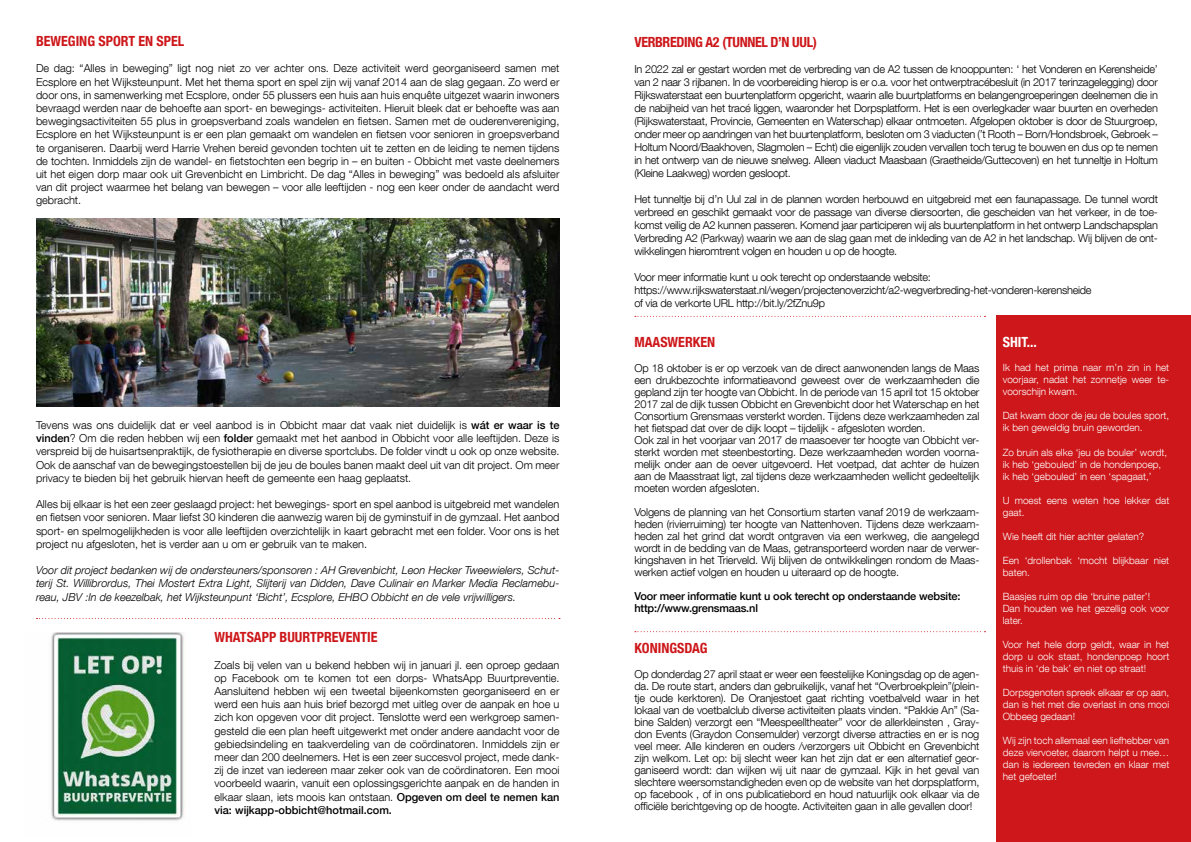
<style>
.page{position:relative;width:1191px;height:842px;background:#fff}
.page>*{position:absolute;margin:0;border:0;box-sizing:border-box;transform-origin:0 0}
.t1{font:700 condensed 14px "Helvetica Neue LT Com";color:#cd171a}
.t2{font:700 condensed 14px "Helvetica Neue LT Com";letter-spacing:-.025em;color:#cd171a}
.t3{font:700 condensed 14px "Helvetica Neue LT Com";color:#fff}
.t4{font:300 11px/13.2px "Helvetica Neue LT Com";letter-spacing:-.015em;color:#000;text-align:justify}
.t5{font:italic 300 11px/13.2px "Helvetica Neue LT Com";color:#000;text-align:justify}
.t6{font:500 11px/12px "Helvetica Neue LT Com";letter-spacing:-.015em;color:#000}
.t7{font:300 10px/12px "Helvetica Neue LT Com";color:#fff}
.s1{font-weight:500}
</style>
<div class="page">
<img style="left:36px;top:218px;width:523px;height:189px">
<img style="left:51px;top:632px;width:134px;height:189px">
<svg style="left:36px;top:618px;width:524px;height:1px"></svg>
<svg style="left:635px;top:316px;width:350px;height:1px"></svg>
<svg style="left:635px;top:631px;width:350px;height:1px"></svg>
<div style="left:996px;top:316px;width:195px;height:526px;background:#cd171a"></div>
<p class="t1" style="left:36px;top:33px;width:150px">BEWEGING SPORT EN SPEL</p>
<p class="t4" style="left:36px;top:62px;width:525px">De dag: “Alles in beweging” ligt nog niet zo ver achter ons. Deze activiteit werd georganiseerd samen met Ecsplore en het Wijksteunpunt. Met het thema sport en spel zijn wij vanaf 2014 aan de slag gegaan. Zo werd er door ons, in samenwerking met Ecsplore, onder 55 plussers een huis aan huis enquête uitgezet waarin inwoners bevraagd werden naar de behoefte aan sport- en bewegings- activiteiten. Hieruit bleek dat er behoefte was aan bewegingsactiviteiten 55 plus in groepsverband zoals wandelen en fietsen. Samen met de ouderenvereniging, Ecsplore en het Wijksteunpunt is er een plan gemaakt om wandelen en fietsen voor senioren in groepsverband te organiseren. Daarbij werd Harrie Vrehen bereid gevonden tochten uit te zetten en de leiding te nemen tijdens de tochten. Inmiddels zijn de wandel- en fietstochten een begrip in – en buiten - Obbicht met vaste deelnemers uit het eigen dorp maar ook uit Grevenbicht en Limbricht. De dag “Alles in beweging” was bedoeld als afsluiter van dit project waarmee het belang van bewegen – voor alle leeftijden - nog een keer onder de aandacht werd gebracht.</p>
<p class="t4" style="left:36px;top:418px;width:525px">Tevens was ons duidelijk dat er veel aanbod is in Obbicht maar dat vaak niet duidelijk is <span class="s1">wát er waar is te vinden</span>? Om die reden hebben wij een <span class="s1">folder</span> gemaakt met het aanbod in Obbicht voor alle leeftijden. Deze is verspreid bij de huisartsenpraktijk, de fysiotherapie en diverse sportclubs. De folder vindt u ook op onze website.<br>Ook de aanschaf van de bewegingstoestellen bij de jeu de boules banen maakt deel uit van dit project. Om meer privacy te bieden bij het gebruik hiervan heeft de gemeente een haag geplaatst.</p>
<p class="t4" style="left:36px;top:497px;width:525px">Alles bij elkaar is het een zeer geslaagd project: het bewegings- sport en spel aanbod is uitgebreid met wandelen en fietsen voor senioren. Maar liefst 30 kinderen die aanwezig waren bij de gyminstuif in de gymzaal. Het aanbod sport- en spelmogelijkheden is voor alle leeftijden overzichtelijk in kaart gebracht met een folder. Voor ons is het project nu afgesloten, het is verder aan u om er gebruik van te maken.</p>
<p class="t5" style="left:36px;top:563px;width:525px">Voor dit project bedanken wij de ondersteuners/sponsoren : AH Grevenbicht, Leon Hecker Tweewielers, Schut&shy;terij St. Willibrordus, Thei Mostert Extra Light, Slijterij van Didden, Dave Culinair en Marker Media Reclamebu&shy;reau, JBV :In de keezelbak, het Wijksteunpunt ‘Bicht’, Ecsplore, EHBO Obbicht en de vele vrijwilligers.</p>
<p class="t1" style="left:214px;top:629px;width:165px">WHATSAPP BUURTPREVENTIE</p>
<p class="t4" style="left:214px;top:658px;width:346px">Zoals bij velen van u bekend hebben wij in januari jl. een oproep gedaan op Facebook om te komen tot een dorps- WhatsApp Buurtpreventie.<br>Aansluitend hebben wij een tweetal bijeenkomsten georganiseerd en er werd een huis aan huis brief bezorgd met uitleg over de aanpak en hoe u zich kon opgeven voor dit project. Tenslotte werd een werkgroep samen&shy;gesteld die een plan heeft uitgewerkt met onder andere aandacht voor de gebiedsindeling en taakverdeling van de coördinatoren. Inmiddels zijn er meer dan 200 deelnemers. Het is een zeer succesvol project, mede dank&shy;zij de inzet van iedereen maar zeker ook van de coördinatoren. Een mooi voorbeeld waarin, vanuit een oplossingsgerichte aanpak en de handen in elkaar slaan, iets moois kan ontstaan. <span class="s1">Opgeven om deel te nemen kan via: wijkapp-obbicht@hotmail.com.</span></p>
<p class="t2" style="left:634px;top:33px;width:184px">VERBREDING A2 (TUNNEL D’N UUL)</p>
<p class="t4" style="left:634px;top:62px;width:525px">In 2022 zal er gestart worden met de verbreding van de A2 tussen de knooppunten: ‘ het Vonderen en Kerensheide’ van 2 naar 3 rijbanen. In de voorbereiding hierop is er o.a. voor het ontwerptracébesluit (in 2017 terinzagelegging) door Rijkswaterstaat een buurtenplatform opgericht, waarin alle buurtplatforms en belangengroeperingen deelnemen die in de nabijheid van het tracé liggen, waaronder het Dorpsplatform. Het is een overlegkader waar buurten en overheden (Rijkswaterstaat, Provincie, Gemeenten en Waterschap) elkaar ontmoeten. Afgelopen oktober is door de Stuurgroep, onder meer op aandringen van het buurtenplatform, besloten om 3 viaducten (’t Rooth – Born/Hondsbroek, Gebroek – Holtum Noord/Baakhoven, Slagmolen – Echt) die eigenlijk zouden vervallen toch terug te bouwen en dus op te nemen in het ontwerp van de nieuwe snelweg. Alleen viaduct Maasbaan (Graetheide/Guttecoven) en het tunneltje in Holtum (Kleine Laakweg) worden gesloopt.</p>
<p class="t4" style="left:634px;top:192px;width:525px">Het tunneltje bij d’n Uul zal in de plannen worden herbouwd en uitgebreid met een faunapassage. De tunnel wordt verbreed en geschikt gemaakt voor de passage van diverse diersoorten, die gescheiden van het verkeer, in de toe&shy;komst veilig de A2 kunnen passeren. Komend jaar participeren wij als buurtenplatform in het ontwerp Landschapsplan Verbreding A2 (Parkway) waarin we aan de slag gaan met de inkleding van de A2 in het landschap. Wij blijven de ont&shy;wikkelingen hieromtrent volgen en houden u op de hoogte.</p>
<p class="t4" style="left:634px;top:270px;width:459px;text-align:left">Voor meer informatie kunt u ook terecht op onderstaande website: https://www.rijkswaterstaat.nl/wegen/projectenoverzicht/a2-wegverbreding-het-vonderen-kerensheide of via de verkorte URL http://bit.ly/2fZnu9p</p>
<p class="t1" style="left:634px;top:334px;width:82px">MAASWERKEN</p>
<p class="t4" style="left:634px;top:362px;width:346px;line-height:12px;text-align:left">Op 18 oktober is er op verzoek van de direct aanwonenden langs de Maas een drukbezochte informatieavond geweest over de werkzaamheden die gepland zijn ter hoogte van Obbicht. In de periode van 15 april tot 15 oktober 2017 zal de dijk tussen Obbicht en Grevenbicht door het Waterschap en het Consortium Grensmaas versterkt worden. Tijdens deze werkzaamheden zal het fietspad dat over de dijk loopt – tijdelijk - afgesloten worden.<br>Ook zal in het voorjaar van 2017 de maasoever ter hoogte van Obbicht ver&shy;sterkt worden met steenbestorting. Deze werkzaamheden worden voorna&shy;melijk onder aan de oever uitgevoerd. Het voetpad, dat achter de huizen aan de Maasstraat ligt, zal tijdens deze werkzaamheden wellicht gedeeltelijk moeten worden afgesloten.</p>
<p class="t4" style="left:634px;top:506px;width:346px;line-height:12px">Volgens de planning van het Consortium starten vanaf 2019 de werkzaam&shy;heden (rivierruiming) ter hoogte van Nattenhoven. Tijdens deze werkzaam&shy;heden zal het grind dat wordt ontgraven via een werkweg, die aangelegd wordt in de bedding van de Maas, getransporteerd worden naar de verwer&shy;kingshaven in het Trierveld. Wij blijven de ontwikkelingen rondom de Maas&shy;werken actief volgen en houden u uiteraard op de hoogte.</p>
<p class="t6" style="left:634px;top:590px;width:328px">Voor meer informatie kunt u ook terecht op onderstaande website: http://www.grensmaas.nl</p>
<p class="t1" style="left:634px;top:640px;width:75px">KONINGSDAG</p>
<p class="t4" style="left:634px;top:668px;width:346px;line-height:12px">Op donderdag 27 april staat er weer een feestelijke Koningsdag op de agen&shy;da. De route start, anders dan gebruikelijk, vanaf het “Overbroekplein”(plein&shy;tje oude kerktoren). De Oranjestoet gaat richting voetbalveld waar in het lokaal van de voetbalclub diverse activiteiten plaats vinden. “Pakkie An” (Sa&shy;bine Salden) verzorgt een “Meespeelltheater” voor de allerkleinsten , Gray&shy;don Events (Graydon Consemulder) verzorgt diverse attracties en er is nog veel meer. Alle kinderen en ouders /verzorgers uit Obbicht en Grevenbicht zijn welkom. Let op: bij slecht weer kan het zijn dat er een alternatief geor&shy;ganiseerd wordt: dan wijken wij uit naar de gymzaal. Kijk in het geval van slechtere weersomstandigheden even op de website van het dorpsplatform, op facebook , of in ons publicatiebord en houd natuurlijk ook elkaar via de officiële berichtgeving op de hoogte. Activiteiten gaan in alle gevallen door!</p>
<p class="t3" style="left:1002px;top:334px;width:36px">SHIT...</p>
<p class="t7" style="left:1002px;top:362px;width:168px;text-align:justify">Ik had het prima naar m’n zin in het voorjaar, nadat het zonnetje weer te&shy;voorschijn kwam.</p>
<p class="t7" style="left:1002px;top:410px;width:168px">Dat kwam door de jeu de boules sport, ik ben geweldig bruin geworden.</p>
<p class="t7" style="left:1002px;top:446px;width:166px">Zo bruin als elke ‘jeu de bouler’ wordt, ik heb ‘gebouled’ in de hondenpoep, ik heb ‘gebouled’ in een ‘spagaat,’</p>
<p class="t7" style="left:1002px;top:494px;width:168px">U moest eens weten hoe lekker dat gaat.</p>
<p class="t7" style="left:1002px;top:530px;width:143px">Wie heeft dit hier achter gelaten?</p>
<p class="t7" style="left:1002px;top:554px;width:168px">Een ‘drollenbak ‘mocht blijkbaar niet baten.</p>
<p class="t7" style="left:1002px;top:590px;width:168px">Baasjes ruim op die ‘bruine pater’!<br>Dan houden we het gezellig ook voor later.</p>
<p class="t7" style="left:1002px;top:638px;width:168px;text-align:justify">Voor het hele dorp geldt, waar in het dorp u ook staat, hondenpoep hoort thuis in ‘de bak’ en niet op straat!</p>
<p class="t7" style="left:1002px;top:686px;width:168px;text-align:justify">Dorpsgenoten spreek elkaar er op aan, dan is het met die overlast in ons mooi Obbeeg gedaan!</p>
<p class="t7" style="left:1002px;top:734px;width:168px;text-align:justify">Wij zijn toch allemaal een liefhebber van deze viervoeter, daarom helpt u mee… dan is iedereen tevreden en klaar met het gefoeter!</p>
</div>
